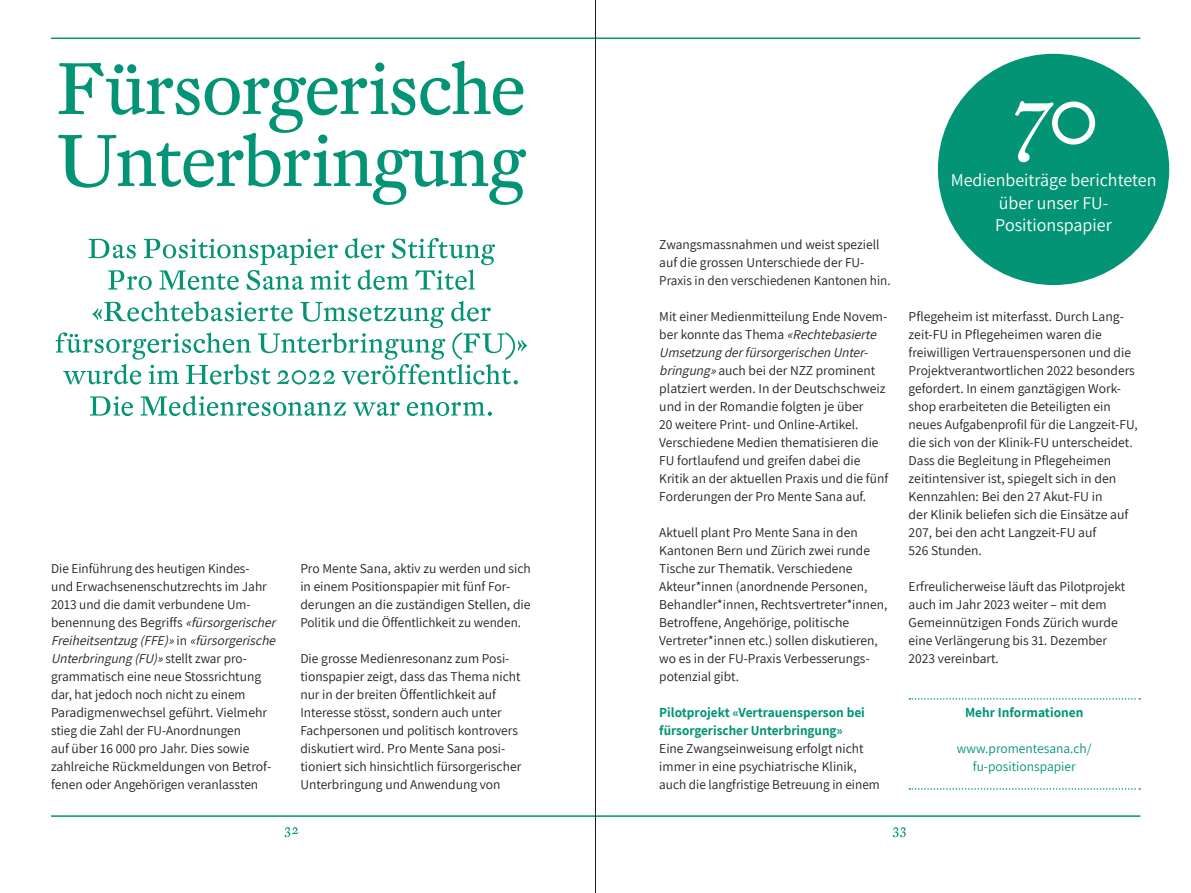
<style>
.page{position:relative;width:1191px;height:893px;background:#fff}
.page>*{position:absolute;margin:0;border:0;box-sizing:border-box;transform-origin:0 0}
.t1{font:18px/22.5px "Assistant";color:#fff;text-align:center}
.t2{font:13.5px/18px "Assistant";color:#231f20}
.t3{font:700 13.5px/18px "Assistant";color:#039476}
.t4{font:13.5px/18px "Assistant";color:#039476;text-align:center}
.s1{font-style:italic}
</style>
<div class="page">
<hr style="left:51px;top:38px;width:544px;height:1px;background:#039476">
<hr style="left:596px;top:38px;width:544px;height:1px;background:#039476">
<hr style="left:51px;top:815px;width:544px;height:2px;background:#039476">
<hr style="left:596px;top:815px;width:544px;height:2px;background:#039476">
<hr style="left:595px;top:0;width:1px;height:893px;background:#231f20">
<svg style="left:892px;top:827px;width:13px;height:10px"></svg>
<svg style="left:284px;top:827px;width:14px;height:10px"></svg>
<svg style="left:58px;top:61px;width:468px;height:144px"></svg>
<svg style="left:90px;top:395px;width:402px;height:21px"></svg>
<svg style="left:56px;top:301px;width:471px;height:84px"></svg>
<svg style="left:88px;top:238px;width:407px;height:52px"></svg>
<svg style="left:909px;top:698px;width:231px;height:2px"></svg>
<svg style="left:909px;top:788px;width:231px;height:2px"></svg>
<div style="left:938px;top:54px;width:231px;height:231px;background:#039476;border-radius:50%"></div>
<svg style="left:1015px;top:101px;width:80px;height:61px"></svg>
<p class="t2" style="left:51px;top:559px;width:230px">Die Einführung des heutigen Kindes-<br>und Erwachsenenschutzrechts im Jahr 2013 und die damit verbundene Um&shy;benennung des Begriffs <span class="s1">«fürsorgerischer Freiheitsentzug(FFE)»</span>i n <span class="s1">«fürsorgerische Unterbringung(FU)»</span>s t e l l t z w a r p ro - grammatisch eine neue Stossrichtung dar, hat jedoch noch nicht zu einem Paradigmenwechsel geführt. Vielmehr stieg die Zahl der FU-Anordnungen<br>auf über 16 000 pro Jahr. Dies sowie zahlreiche Rückmeldungen von Betrof&shy;fenen oder Angehörigen veranlassten</p>
<p class="t2" style="left:300px;top:559px;width:232px">Pro Mente Sana, aktiv zu werden und sich in einem Positionspapier mit fünf For&shy;derungen an die zuständigen Stellen, die Politik und die Öffentlichkeit zu wenden.</p>
<p class="t2" style="left:300px;top:649px;width:222px">Die grosse Medienresonanz zum Posi&shy;tionspapier zeigt, dass das Thema nicht nur in der breiten Öffentlichkeit auf Interesse stösst, sondern auch unter Fachpersonen und politisch kontrovers diskutiert wird. Pro Mente Sana posi&shy;tioniert sich hinsichtlich fürsorgerischer Unterbringung und Anwendung von</p>
<p class="t2" style="left:659px;top:235px;width:233px">Zwangsmassnahmen und weist speziell auf die grossen Unterschiede der FU-<br>Praxis in den verschiedenen Kantonen hin.</p>
<p class="t2" style="left:659px;top:307px;width:230px">Mit einer Medienmitteilung Ende Novem&shy;b e r ko n n te d a s T h e m a <span class="s1">«Rechtebasierte Umsetzungderfürsorgerischen Unter&shy;bringung»</span>auch bei der NZZ prominent platziert werden. In der Deutschschweiz und in der Romandie folgten je über<br>20 weitere Print- und Online-Artikel.<br>Verschiedene Medien thematisieren die FU fortlaufend und greifen dabei die Kritik an der aktuellen Praxis und die fünf Forderungen der Pro Mente Sana auf.</p>
<p class="t2" style="left:659px;top:523px;width:230px">Aktuell plant Pro Mente Sana in den Kantonen Bern und Zürich zwei runde Tische zur Thematik. Verschiedene Akteur*innen (anordnende Personen, Behandler*innen, Rechtsvertreter*innen, Betroffene, Angehörige, politische Vertreter*innen etc.) sollen diskutieren, wo es in der FU-Praxis Verbesserungs&shy;potenzial gibt.</p>
<p class="t3" style="left:659px;top:703px;width:207px">Pilotprojekt «Vertrauensperson bei fürsorgerischer Unterbringung»</p>
<p class="t2" style="left:659px;top:739px;width:222px">Eine Zwangseinweisung erfolgt nicht immer in eine psychiatrische Klinik, auch die langfristige Betreuung in einem</p>
<h1 class="t1" style="left:950px;top:168px;width:207px">Medienbeiträge berichteten über unser FU-<br>Positionspapier</h1>
<p class="t2" style="left:908px;top:307px;width:231px">Pflegeheim ist miterfasst. Durch Lang---- zeit-FU in Pflegeheimen waren die freiwilligen Vertrauenspersonen und die Projektverantwortlichen 2022 besonders gefordert. In einem ganztägigen Work&shy;shop erarbeiteten die Beteiligten ein neues Aufgabenprofil für die Langzeit-FU, die sich von der Klinik-FU unterscheidet.<br>Dass die Begleitung in Pflegeheimen zeitintensiver ist, spiegelt sich in den Kennzahlen: Bei den 27 Akut-FU in<br>der Klinik beliefen sich die Einsätze auf 207, bei den acht Langzeit-FU auf<br>526 Stunden.</p>
<p class="t2" style="left:908px;top:577px;width:218px">Erfreulicherweise läuft das Pilotprojekt auch im Jahr 2023 weiter – mit dem<br>Gemeinnützigen Fonds Zürich wurde eine Verlängerung bis 31. Dezember<br>2023 vereinbart.</p>
<p class="t3" style="left:965px;top:703px;width:120px">Mehr Informationen</p>
<p class="t4" style="left:957px;top:739px;width:136px">www.promentesana.ch/ fu-positionspapier</p>
</div>
